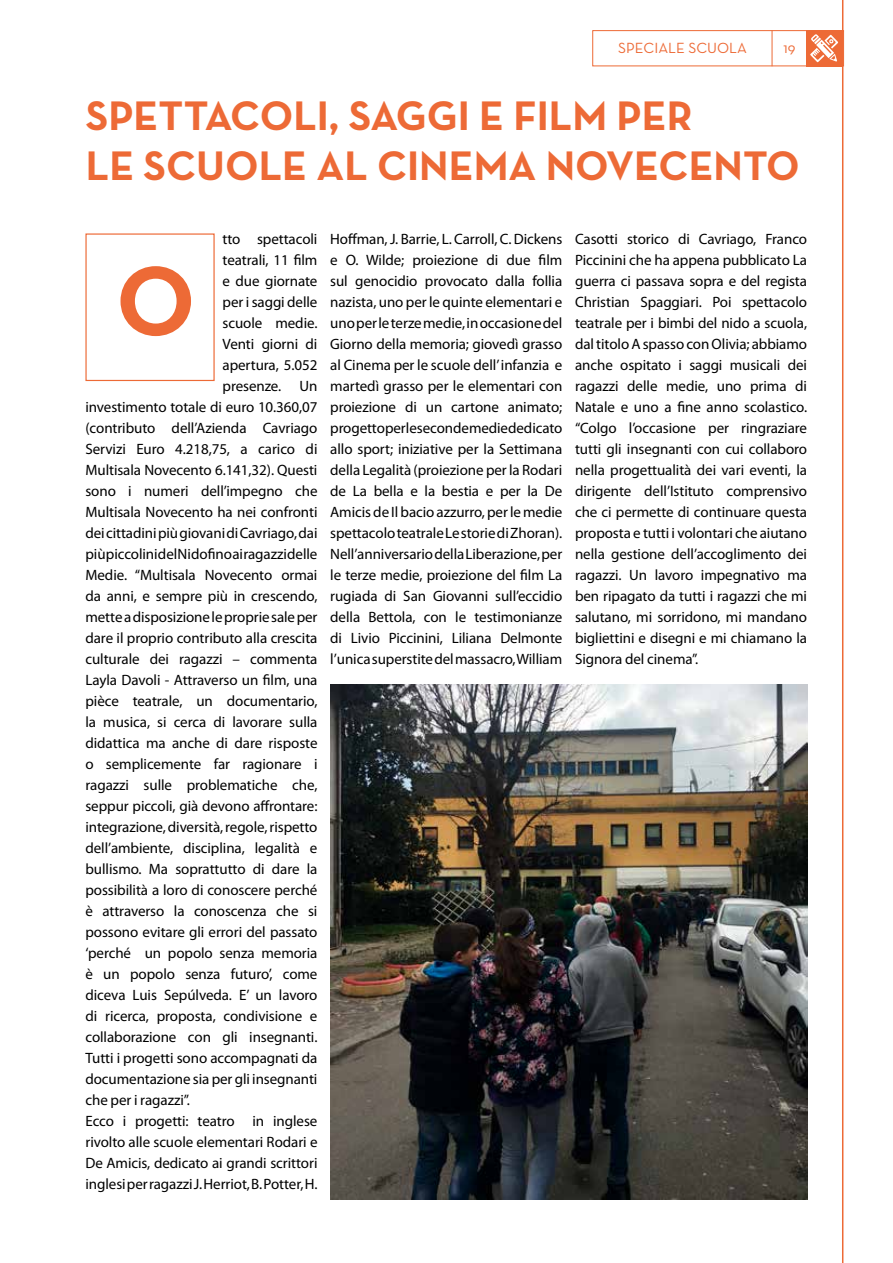
<style>
.page{position:relative;width:893px;height:1263px;background:#fff}
.page>*{position:absolute;margin:0;border:0;box-sizing:border-box;transform-origin:0 0}
.t1{font:700 100.2px "Neutra Text";color:#ed6a36}
.t2{font:700 42px/50.4px "Neutra Text";color:#ed6a36}
.t3{font:15px/21px "Myriad Pro";letter-spacing:-.005em;color:#000;text-align:justify}
.t4{font:15px "Neutra Text";color:#ed6a36}
</style>
<div class="page">
<img style="left:330px;top:685px;width:477px;height:514px">
<hr style="left:842px;top:0;width:1px;height:1263px;background:#ed6a36">
<div style="left:592px;top:30px;width:252px;height:36px;border:1px solid #ed6a36"></div>
<hr style="left:772px;top:30px;width:1px;height:36px;background:#ed6a36">
<div style="left:806px;top:30px;width:37px;height:36px;background:#ed6a36"></div>
<svg style="left:810px;top:34px;width:28px;height:28px"></svg>
<p class="t4" style="left:618px;top:39px;width:130px">SPECIALE SCUOLA</p>
<p class="t4" style="left:783px;top:39px;width:13px">19</p>
<h2 class="t2" style="left:86px;top:89px;width:715px">SPETTACOLI, SAGGI E FILM PER<br>LE SCUOLE AL CINEMA NOVECENTO</h2>
<p class="t3" style="left:223px;top:229px;width:96px">tto spettacoli</p>
<p class="t3" style="left:223px;top:250px;width:96px">teatrali, 11 film</p>
<p class="t3" style="left:223px;top:271px;width:96px">e due giornate</p>
<p class="t3" style="left:223px;top:292px;width:96px">per i saggi delle</p>
<p class="t3" style="left:223px;top:313px;width:96px">scuole medie.</p>
<p class="t3" style="left:223px;top:334px;width:96px">Venti giorni di</p>
<p class="t3" style="left:223px;top:355px;width:96px">apertura, 5.052</p>
<p class="t3" style="left:223px;top:376px;width:96px">presenze. Un</p>
<p class="t3" style="left:85px;top:397px;width:234px">investimento totale di euro 10.360,07</p>
<p class="t3" style="left:85px;top:418px;width:234px">(contributo dell’Azienda Cavriago</p>
<p class="t3" style="left:85px;top:439px;width:234px">Servizi Euro 4.218,75, a carico di</p>
<p class="t3" style="left:85px;top:460px;width:234px">Multisala Novecento 6.141,32). Questi</p>
<p class="t3" style="left:85px;top:481px;width:234px">sono i numeri dell’impegno che</p>
<p class="t3" style="left:85px;top:502px;width:234px">Multisala Novecento ha nei confronti</p>
<p class="t3" style="left:85px;top:523px;width:234px">dei cittadini più giovani di Cavriago, dai</p>
<p class="t3" style="left:85px;top:544px;width:234px">più piccolini del Nido fino ai ragazzi delle</p>
<p class="t3" style="left:85px;top:565px;width:234px">Medie. “Multisala Novecento ormai</p>
<p class="t3" style="left:85px;top:586px;width:234px">da anni, e sempre più in crescendo,</p>
<p class="t3" style="left:85px;top:607px;width:234px">mette a disposizione le proprie sale per</p>
<p class="t3" style="left:85px;top:628px;width:234px">dare il proprio contributo alla crescita</p>
<p class="t3" style="left:85px;top:649px;width:234px">culturale dei ragazzi – commenta</p>
<p class="t3" style="left:85px;top:670px;width:234px">Layla Davoli - Attraverso un film, una</p>
<p class="t3" style="left:85px;top:691px;width:234px">pièce teatrale, un documentario,</p>
<p class="t3" style="left:85px;top:712px;width:234px">la musica, si cerca di lavorare sulla</p>
<p class="t3" style="left:85px;top:733px;width:234px">didattica ma anche di dare risposte</p>
<p class="t3" style="left:85px;top:754px;width:234px">o semplicemente far ragionare i</p>
<p class="t3" style="left:85px;top:775px;width:234px">ragazzi sulle problematiche che,</p>
<p class="t3" style="left:85px;top:796px;width:234px">seppur piccoli, già devono affrontare:</p>
<p class="t3" style="left:85px;top:817px;width:234px">integrazione, diversità, regole, rispetto</p>
<p class="t3" style="left:85px;top:838px;width:234px">dell’ambiente, disciplina, legalità e</p>
<p class="t3" style="left:85px;top:859px;width:234px">bullismo. Ma soprattutto di dare la</p>
<p class="t3" style="left:85px;top:880px;width:234px">possibilità a loro di conoscere perché</p>
<p class="t3" style="left:85px;top:901px;width:234px">è attraverso la conoscenza che si</p>
<p class="t3" style="left:85px;top:922px;width:234px">possono evitare gli errori del passato</p>
<p class="t3" style="left:85px;top:943px;width:234px">‘perché un popolo senza memoria</p>
<p class="t3" style="left:85px;top:964px;width:234px">è un popolo senza futuro’, come</p>
<p class="t3" style="left:85px;top:985px;width:234px">diceva Luis Sepúlveda. E’ un lavoro</p>
<p class="t3" style="left:85px;top:1006px;width:234px">di ricerca, proposta, condivisione e</p>
<p class="t3" style="left:85px;top:1027px;width:234px">collaborazione con gli insegnanti.</p>
<p class="t3" style="left:85px;top:1048px;width:234px">Tutti i progetti sono accompagnati da</p>
<p class="t3" style="left:85px;top:1069px;width:234px">documentazione sia per gli insegnanti</p>
<p class="t3" style="left:85px;top:1090px;width:106px">che per i ragazzi”.</p>
<p class="t3" style="left:85px;top:1111px;width:234px">Ecco i progetti: teatro in inglese</p>
<p class="t3" style="left:85px;top:1132px;width:234px">rivolto alle scuole elementari Rodari e</p>
<p class="t3" style="left:85px;top:1153px;width:234px">De Amicis, dedicato ai grandi scrittori</p>
<p class="t3" style="left:85px;top:1174px;width:234px">inglesi per ragazzi J. Herriot, B. Potter, H.</p>
<h1 class="t1" style="left:116px;top:239px;width:82px">O</h1>
<p class="t3" style="left:330px;top:229px;width:234px">Hoffman, J. Barrie, L. Carroll, C. Dickens e O. Wilde; proiezione di due film sul genocidio provocato dalla follia nazista, uno per le quinte elementari e uno per le terze medie, in occasione del Giorno della memoria; giovedì grasso al Cinema per le scuole dell’ infanzia e martedì grasso per le elementari con proiezione di un cartone animato; progetto per le seconde medie dedicato allo sport; iniziative per la Settimana della Legalità (proiezione per la Rodari de La bella e la bestia e per la De Amicis de Il bacio azzurro, per le medie spettacolo teatrale Le storie di Zhoran).<br>Nell’anniversario della Liberazione, per le terze medie, proiezione del film La rugiada di San Giovanni sull’eccidio della Bettola, con le testimonianze di Livio Piccinini, Liliana Delmonte l’unica superstite del massacro, William</p>
<p class="t3" style="left:575px;top:229px;width:234px">Casotti storico di Cavriago, Franco Piccinini che ha appena pubblicato La guerra ci passava sopra e del regista Christian Spaggiari. Poi spettacolo teatrale per i bimbi del nido a scuola, dal titolo A spasso con Olivia; abbiamo anche ospitato i saggi musicali dei ragazzi delle medie, uno prima di Natale e uno a fine anno scolastico. “Colgo l’occasione per ringraziare tutti gli insegnanti con cui collaboro nella progettualità dei vari eventi, la dirigente dell’Istituto comprensivo che ci permette di continuare questa proposta e tutti i volontari che aiutano nella gestione dell’accoglimento dei ragazzi. Un lavoro impegnativo ma ben ripagato da tutti i ragazzi che mi salutano, mi sorridono, mi mandano bigliettini e disegni e mi chiamano la Signora del cinema”.</p>
</div>
